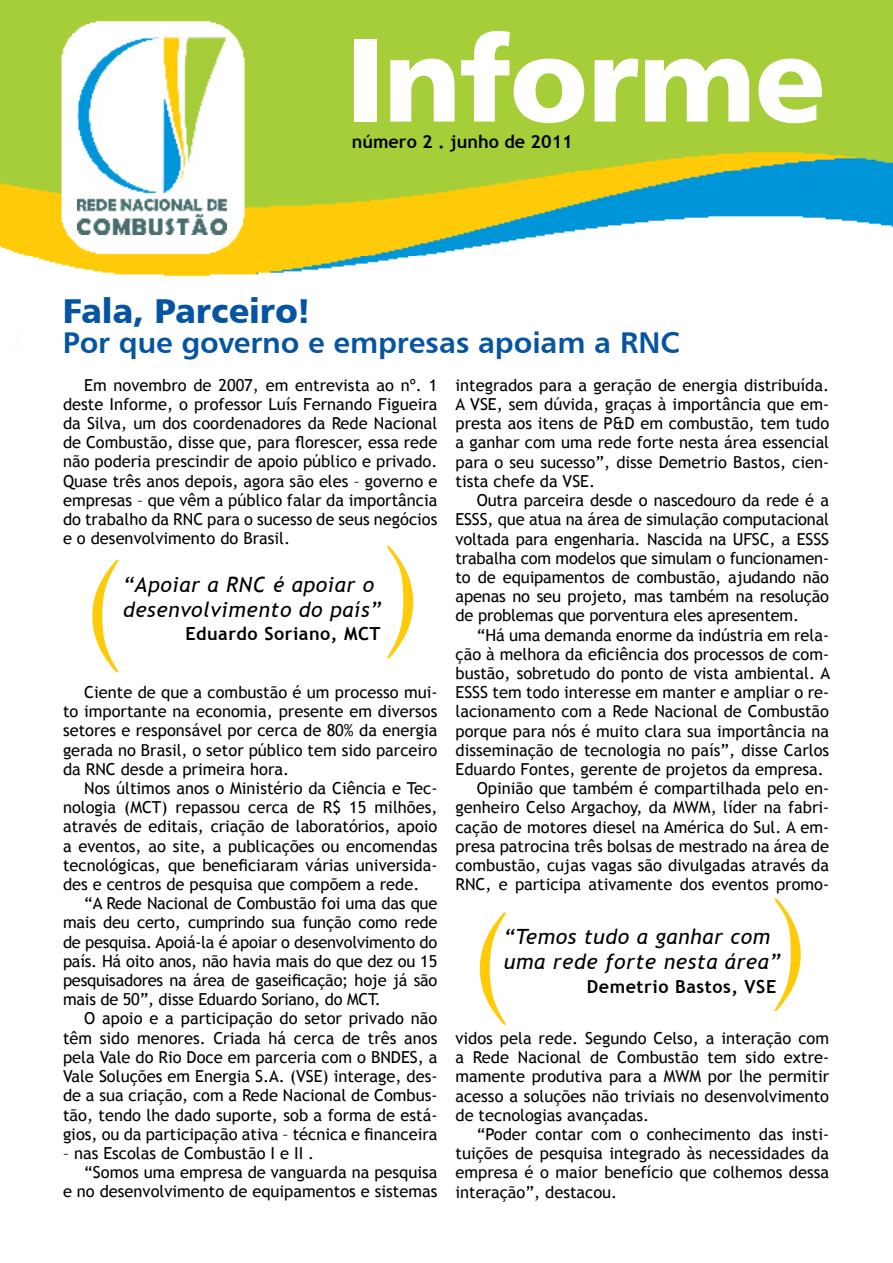
<style>
.page{position:relative;width:893px;height:1263px;background:#fff}
.page>*{position:absolute;margin:0;border:0;box-sizing:border-box;transform-origin:0 0}
.t1{font:119.4px "Humanist 777 BT Black B";letter-spacing:-.015em;color:#fff}
.t2{font:34.5px "Humanist 777 BT Black B";letter-spacing:-.005em;color:#0454a2}
.t3{font:30px "Humanist 777 BT Bold B";letter-spacing:-.005em;color:#0454a2}
.t4{font:italic 21px/25px "Trebuchet MS";letter-spacing:.03em;color:#000}
.t5{font:700 18px "Trebuchet MS";letter-spacing:.03em;color:#000}
.t6{font:700 18px "Trebuchet MS";color:#000}
.t7{font:16.5px/19.2px "Trebuchet MS";color:#000;text-align:justify}
</style>
<div class="page">
<img style="left:0;top:0;width:893px;height:547px">
<img style="left:4px;top:299px;width:19px;height:50px">
<img style="left:78px;top:38px;width:149px;height:197px">
<svg style="left:92px;top:560px;width:27px;height:112px"></svg>
<svg style="left:387px;top:546px;width:26px;height:112px"></svg>
<svg style="left:480px;top:912px;width:26px;height:113px"></svg>
<svg style="left:774px;top:898px;width:27px;height:113px"></svg>
<h1 class="t1" style="left:346px;top:3px;width:481px">Informe</h1>
<p class="t6" style="left:352px;top:131px;width:222px">número 2 . junho de 2011</p>
<h2 class="t2" style="left:63px;top:289px;width:250px">Fala, Parceiro!</h2>
<h3 class="t3" style="left:63px;top:324px;width:618px">Por que governo e empresas apoiam a RNC</h3>
<p class="t7" style="left:63px;top:375px;width:376px;text-indent:21px">Em novembro de 2007, em entrevista ao nº. 1 deste Informe, o professor Luís Fernando Figueira da Silva, um dos coordenadores da Rede Nacional de Combustão, disse que, para florescer, essa rede não poderia prescindir de apoio público e privado.<br>Quase três anos depois, agora são eles – governo e empresas – que vêm a público falar da importância do trabalho da RNC para o sucesso de seus negócios e o desenvolvimento do Brasil.</p>
<p class="t4" style="left:123px;top:572px;width:260px">“Apoiar a RNC é apoiar o desenvolvimento do país”</p>
<p class="t5" style="left:185px;top:623px;width:197px">Eduardo Soriano, MCT</p>
<p class="t7" style="left:63px;top:683px;width:376px;text-indent:21px">Ciente de que a combustão é um processo mui&shy;to importante na economia, presente em diversos setores e responsável por cerca de 80% da energia gerada no Brasil, o setor público tem sido parceiro da RNC desde a primeira hora.</p>
<p class="t7" style="left:63px;top:779px;width:376px;text-indent:21px">Nos últimos anos o Ministério da Ciência e Tec&shy;nologia (MCT) repassou cerca de R$ 15 milhões, através de editais, criação de laboratórios, apoio a eventos, ao site, a publicações ou encomendas tecnológicas, que beneficiaram várias universida&shy;des e centros de pesquisa que compõem a rede.</p>
<p class="t7" style="left:63px;top:894px;width:376px;text-indent:21px">“A Rede Nacional de Combustão foi uma das que mais deu certo, cumprindo sua função como rede de pesquisa. Apoiá-la é apoiar o desenvolvimento do país. Há oito anos, não havia mais do que dez ou 15 pesquisadores na área de gaseificação; hoje já são mais de 50”, disse Eduardo Soriano, do MCT.</p>
<p class="t7" style="left:63px;top:1009px;width:376px;text-indent:21px">O apoio e a participação do setor privado não têm sido menores. Criada há cerca de três anos pela Vale do Rio Doce em parceria com o BNDES, a Vale Soluções em Energia S.A. (VSE) interage, des&shy;de a sua criação, com a Rede Nacional de Combus&shy;tão, tendo lhe dado suporte, sob a forma de está&shy;gios, ou da participação ativa – técnica e financeira</p>
<p class="t7" style="left:63px;top:1144px;width:253px">– nas Escolas de Combustão I e II .</p>
<p class="t7" style="left:84px;top:1163px;width:355px">“Somos uma empresa de vanguarda na pesquisa</p>
<p class="t7" style="left:63px;top:1182px;width:376px">e no desenvolvimento de equipamentos e sistemas</p>
<p class="t7" style="left:455px;top:376px;width:375px">integrados para a geração de energia distribuída.<br>A VSE, sem dúvida, graças à importância que em&shy;presta aos itens de P&amp;D em combustão, tem tudo a ganhar com uma rede forte nesta área essencial para o seu sucesso”, disse Demetrio Bastos, cien&shy;tista chefe da VSE.</p>
<p class="t7" style="left:455px;top:491px;width:375px;text-indent:21px">Outra parceira desde o nascedouro da rede é a ESSS, que atua na área de simulação computacional voltada para engenharia. Nascida na UFSC, a ESSS trabalha com modelos que simulam o funcionamen&shy;to de equipamentos de combustão, ajudando não apenas no seu projeto, mas também na resolução de problemas que porventura eles apresentem.</p>
<p class="t7" style="left:477px;top:625px;width:354px">“Há uma demanda enorme da indústria em rela-</p>
<p class="t7" style="left:455px;top:644px;width:375px">ção à melhora da eficiência dos processos de com-</p>
<p class="t7" style="left:455px;top:664px;width:376px">bustão, sobretudo do ponto de vista ambiental. A</p>
<p class="t7" style="left:455px;top:683px;width:375px">ESSS tem todo interesse em manter e ampliar o re-</p>
<p class="t7" style="left:455px;top:702px;width:375px">lacionamento com a Rede Nacional de Combustão</p>
<p class="t7" style="left:455px;top:721px;width:375px">porque para nós é muito clara sua importância na</p>
<p class="t7" style="left:455px;top:740px;width:375px">disseminação de tecnologia no país”, disse Carlos</p>
<p class="t7" style="left:455px;top:760px;width:370px">Eduardo Fontes, gerente de projetos da empresa.</p>
<p class="t7" style="left:477px;top:779px;width:354px">Opinião que também é compartilhada pelo en-</p>
<p class="t7" style="left:455px;top:798px;width:375px">genheiro Celso Argachoy, da MWM, líder na fabri-</p>
<p class="t7" style="left:455px;top:817px;width:375px">cação de motores diesel na América do Sul. A em-</p>
<p class="t7" style="left:455px;top:837px;width:375px">presa patrocina três bolsas de mestrado na área de</p>
<p class="t7" style="left:455px;top:856px;width:375px">combustão, cujas vagas são divulgadas através da</p>
<p class="t7" style="left:455px;top:875px;width:375px">RNC, e participa ativamente dos eventos promo-</p>
<p class="t4" style="left:504px;top:924px;width:278px">“Temos tudo a ganhar com uma rede forte nesta área”</p>
<p class="t5" style="left:587px;top:975px;width:191px">Demetrio Bastos, VSE</p>
<p class="t7" style="left:455px;top:1029px;width:375px">vidos pela rede. Segundo Celso, a interação com a Rede Nacional de Combustão tem sido extre&shy;mamente produtiva para a MWM por lhe permitir acesso a soluções não triviais no desenvolvimento de tecnologias avançadas.</p>
<p class="t7" style="left:455px;top:1125px;width:375px;text-indent:21px">“Poder contar com o conhecimento das insti&shy;tuições de pesquisa integrado às necessidades da empresa é o maior benefício que colhemos dessa interação”, destacou.</p>
</div>
